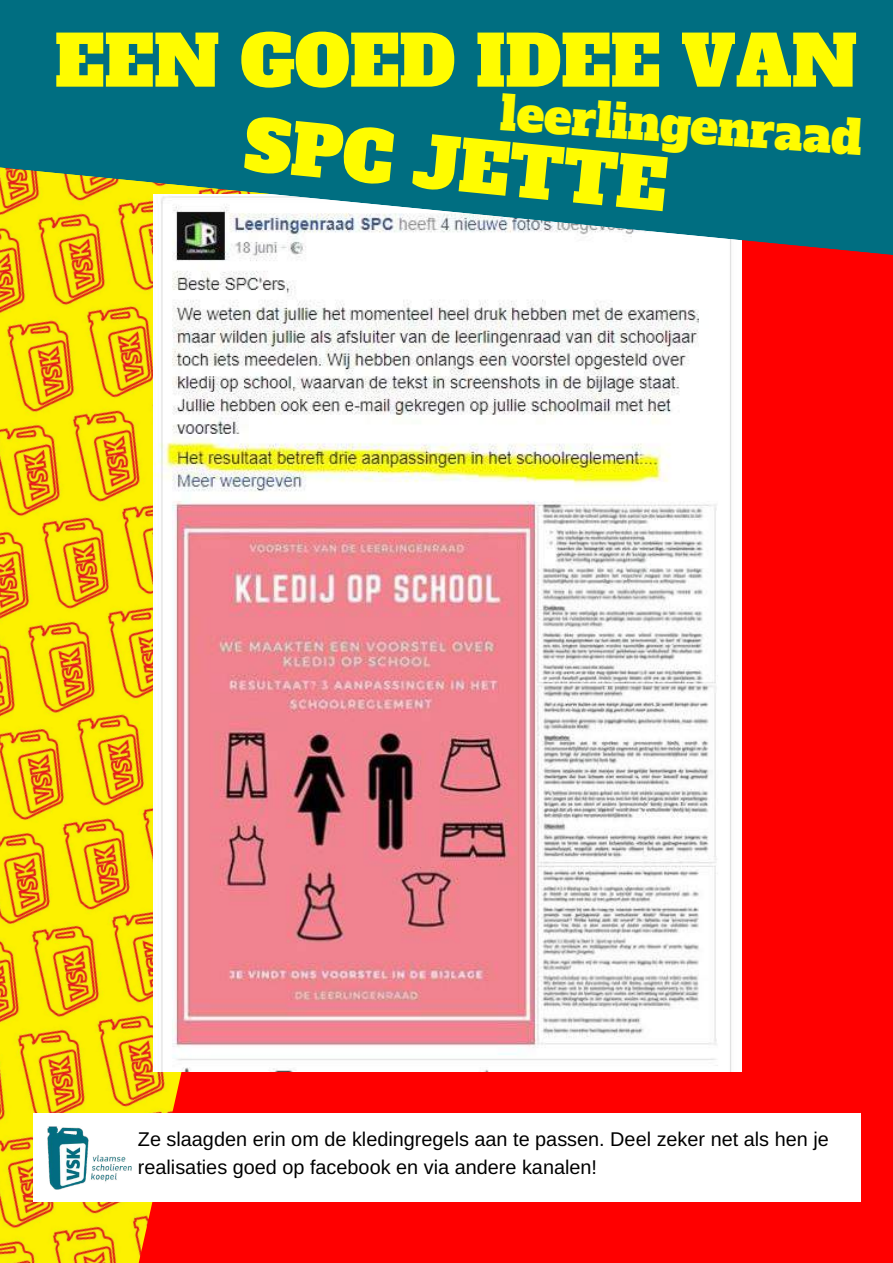
<style>
.page{position:relative;width:893px;height:1263px;background:#f00}
.page>*{position:absolute;margin:0;border:0;box-sizing:border-box;transform-origin:0 0}
.t1{font:69.53px "Alfa Slab One";color:#fffc00}
.t2{font:46.35px "Alfa Slab One";color:#fffc00}
.t3{font:19.88px/27.6px "Arimo";color:#000}
</style>
<div class="page">
<img style="left:0;top:255px;width:377px;height:1008px">
<img style="left:154px;top:255px;width:587px;height:816px">
<svg style="left:0;top:0;width:893px;height:255px;background:#287f84"></svg>
<div style="left:33px;top:1114px;width:828px;height:88px;background:#fff"></div>
<img style="left:47px;top:1126px;width:84px;height:63px">
<h1 class="t1" style="left:55px;top:15px;width:804px">EEN GOED IDEE VAN</h1>
<h1 class="t1" style="left:250px;top:97px;width:425px;rotate:6deg">SPC JETTE</h1>
<h2 class="t2" style="left:503px;top:82px;width:364px;rotate:4deg">leerlingenraad</h2>
<p class="t3" style="left:138px;top:1126px;width:692px">Ze slaagden erin om de kledingregels aan te passen. Deel zeker net als hen je realisaties goed op facebook en via andere kanalen!</p>
</div>
